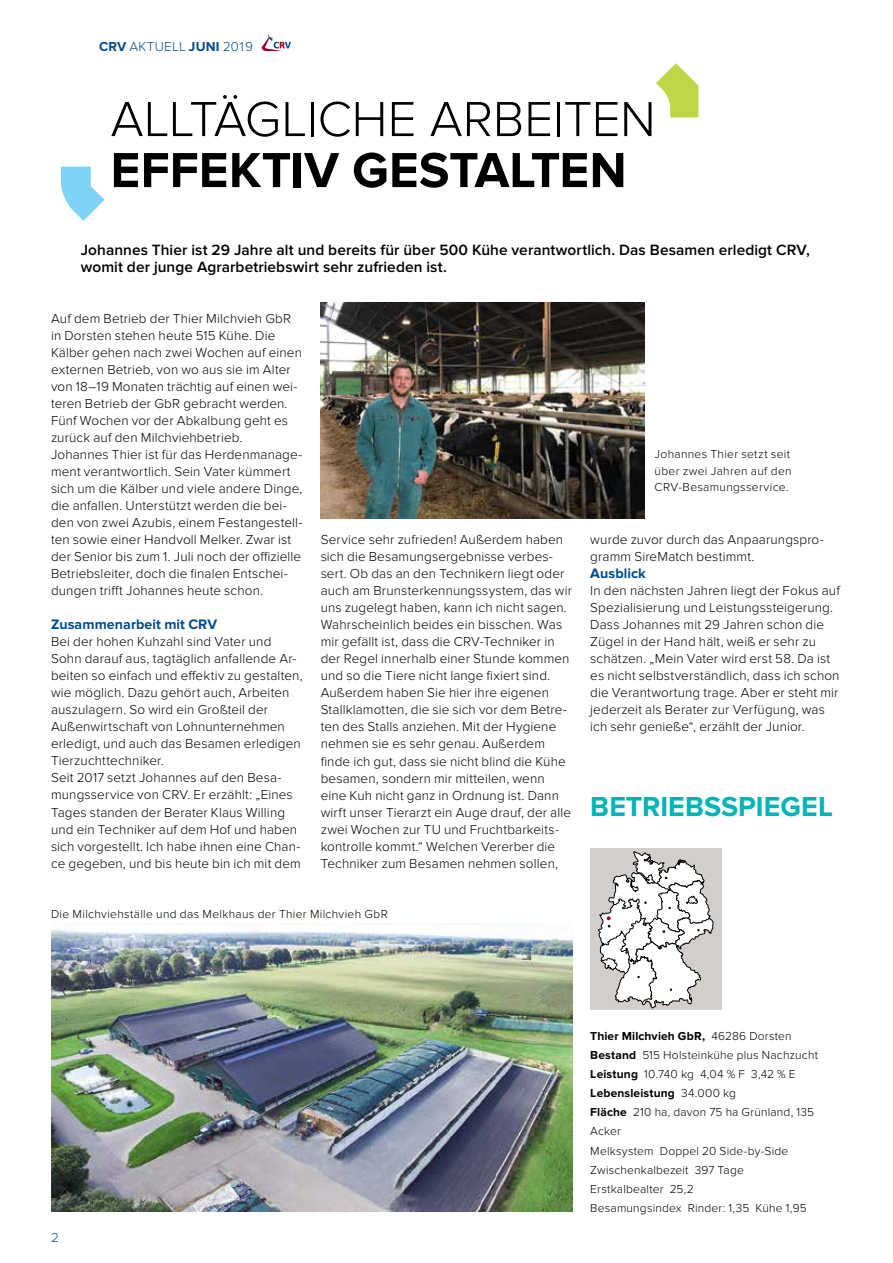
<style>
.page{position:relative;width:893px;height:1263px;background:#fff}
.page>*{position:absolute;margin:0;border:0;box-sizing:border-box;transform-origin:0 0}
.t1{font:300 51px "Proxima Nova";letter-spacing:-.01em;color:#000}
.t2{font:700 51px "Proxima Nova";color:#000}
.t3{font:700 28.5px "Proxima Nova";color:#00b5b4}
.t4{font:600 15.45px/17px "Proxima Nova";letter-spacing:.005em;color:#000}
.t5{font:900 15px "Proxima Nova";color:#98002e}
.t6{font:700 14.25px "Proxima Nova";letter-spacing:.005em;color:#004b8d}
.t7{font:300 13.5px/17px "Proxima Nova";letter-spacing:.01em;color:#000}
.t8{font:300 13.5px "Proxima Nova";letter-spacing:.015em;color:#004b8d}
.t9{font:300 12px/19.2px "Proxima Nova";letter-spacing:.02em;color:#000}
.s1{font-weight:700}
</style>
<div class="page">
<svg style="left:262px;top:34px;width:29px;height:17px"></svg>
<svg style="left:656px;top:63px;width:42px;height:54px"></svg>
<svg style="left:61px;top:167px;width:44px;height:54px"></svg>
<img style="left:51px;top:924px;width:521px;height:288px">
<div style="left:590px;top:848px;width:132px;height:162px;background:#d3cdcb"></div>
<svg style="left:598px;top:851px;width:115px;height:157px"></svg>
<img style="left:321px;top:303px;width:323px;height:215px">
<p class="t8" style="left:99px;top:39px;width:155px"><span class="s1">CRV</span> AKTUELL <span class="s1">JUNI</span> 2019</p>
<h1 class="t1" style="left:111px;top:90px;width:547px">ALLTÄGLICHE ARBEITEN</h1>
<h1 class="t2" style="left:111px;top:141px;width:518px">EFFEKTIV GESTALTEN</h1>
<p class="t4" style="left:81px;top:242px;width:730px">Johannes Thier ist 29 Jahre alt und bereits für über 500 Kühe verantwortlich. Das Besamen erledigt CRV, womit der junge Agrarbetriebswirt sehr zufrieden ist.</p>
<p class="t7" style="left:51px;top:310px;width:253px">Auf dem Betrieb der Thier Milchvieh GbR in Dorsten stehen heute 515 Kühe. Die Kälber gehen nach zwei Wochen auf einen externen Betrieb, von wo aus sie im Alter von 18–19 Monaten trächtig auf einen wei&shy;teren Betrieb der GbR gebracht werden.<br>Fünf Wochen vor der Abkalbung geht es zurück auf den Milchviehbetrieb.<br>Johannes Thier ist für das Herdenmanage&shy;ment verantwortlich. Sein Vater kümmert sich um die Kälber und viele andere Dinge, die anfallen. Unterstützt werden die bei&shy;den von zwei Azubis, einem Festangestell&shy;ten sowie einer Handvoll Melker. Zwar ist der Senior bis zum 1. Juli noch der offizielle Betriebsleiter, doch die finalen Entschei&shy;dungen trifft Johannes heute schon.</p>
<p class="t6" style="left:51px;top:616px;width:168px">Zusammenarbeit mit CRV</p>
<p class="t7" style="left:51px;top:633px;width:253px">Bei der hohen Kuhzahl sind Vater und Sohn darauf aus, tagtäglich anfallende Ar&shy;beiten so einfach und effektiv zu gestalten, wie möglich. Dazu gehört auch, Arbeiten auszulagern. So wird ein Großteil der Außenwirtschaft von Lohnunternehmen erledigt, und auch das Besamen erledigen Tierzuchttechniker.<br>Seit 2017 setzt Johannes auf den Besa&shy;mungsservice von CRV. Er erzählt: „Eines Tages standen der Berater Klaus Willing und ein Techniker auf dem Hof und haben sich vorgestellt. Ich habe ihnen eine Chan&shy;ce gegeben, und bis heute bin ich mit dem</p>
<p class="t9" style="left:655px;top:446px;width:138px;line-height:16.5px">Johannes Thier setzt seit über zwei Jahren auf den<br>CRV-Besamungsservice.</p>
<p class="t7" style="left:321px;top:531px;width:253px">Service sehr zufrieden! Außerdem haben sich die Besamungsergebnisse verbes&shy;sert. Ob das an den Technikern liegt oder auch am Brunsterkennungssystem, das wir uns zugelegt haben, kann ich nicht sagen.<br>Wahrscheinlich beides ein bisschen. Was mir gefällt ist, dass die CRV-Techniker in der Regel innerhalb einer Stunde kommen und so die Tiere nicht lange fixiert sind.<br>Außerdem haben Sie hier ihre eigenen Stallklamotten, die sie sich vor dem Betre&shy;ten des Stalls anziehen. Mit der Hygiene nehmen sie es sehr genau. Außerdem finde ich gut, dass sie nicht blind die Kühe besamen, sondern mir mitteilen, wenn eine Kuh nicht ganz in Ordnung ist. Dann wirft unser Tierarzt ein Auge drauf, der alle zwei Wochen zur TU und Fruchtbarkeits&shy;kontrolle kommt.“ Welchen Vererber die Techniker zum Besamen nehmen sollen,</p>
<p class="t7" style="left:590px;top:531px;width:235px">wurde zuvor durch das Anpaarungspro&shy;gramm SireMatch bestimmt.</p>
<p class="t6" style="left:590px;top:565px;width:57px">Ausblick</p>
<p class="t7" style="left:590px;top:582px;width:251px">In den nächsten Jahren liegt der Fokus auf Spezialisierung und Leistungssteigerung.<br>Dass Johannes mit 29 Jahren schon die Zügel in der Hand hält, weiß er sehr zu schätzen. „Mein Vater wird erst 58. Da ist es nicht selbstverständlich, dass ich schon die Verantwortung trage. Aber er steht mir jederzeit als Berater zur Verfügung, was ich sehr genieße“, erzählt der Junior.</p>
<h2 class="t3" style="left:590px;top:790px;width:244px">BETRIEBSSPIEGEL</h2>
<p class="t9" style="left:51px;top:904px;width:338px">Die Milchviehställe und das Melkhaus der Thier Milchvieh GbR</p>
<p class="t8" style="left:51px;top:1229px;width:9px">2</p>
<p class="t5" style="left:606px;top:908px;width:7px">•</p>
<p class="t9" style="left:590px;top:1026px;width:229px"><span class="s1">Thier Milchvieh GbR,</span> 46286 Dorsten<br><span class="s1">Bestand</span> 515 Holsteinkühe plus Nachzucht<br><span class="s1">Leistung</span> 10.740 kg 4,04 % F 3,42 % E<br><span class="s1">Lebensleistung</span> 34.000 kg<br><span class="s1">Fläche</span> 210 ha, davon 75 ha Grünland, 135<br>Acker<br>Melksystem Doppel 20 Side-by-Side<br>Zwischenkalbezeit 397 Tage<br>Erstkalbealter 25,2<br>Besamungsindex Rinder: 1,35 Kühe 1,95</p>
</div>
